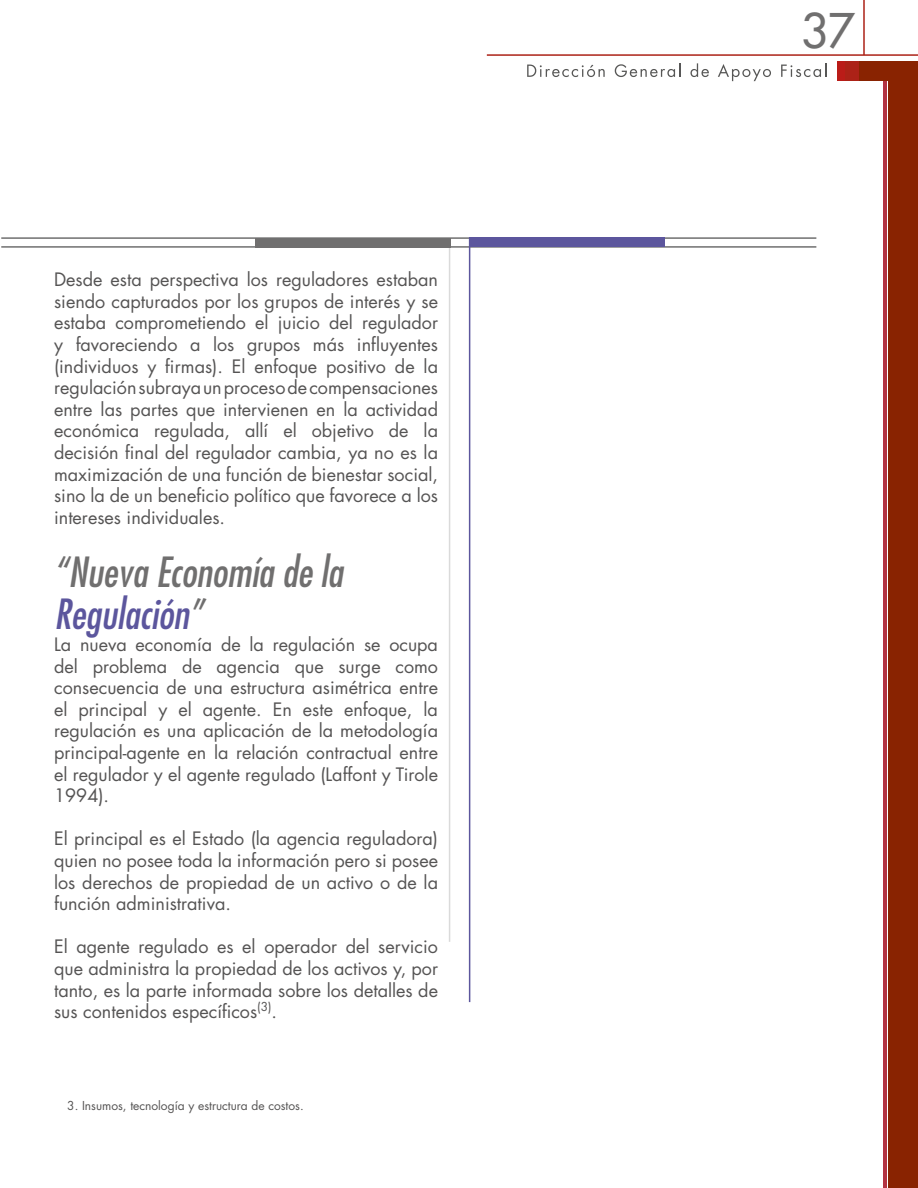
<style>
.page{position:relative;width:918px;height:1188px;background:#fff}
.page>*{position:absolute;margin:0;border:0;box-sizing:border-box;transform-origin:0 0}
.t1{font:500 46.5px "Futura Std";color:#706f6f}
.t2{font:italic condensed 40.5px/42px "Futura Std";color:#706f6f}
.t3{font:18px/21.6px "Futura Std";color:#555454;text-align:justify}
.t4{font:12px "Futura Std";color:#555454}
.s1{color:#5c569d}
</style>
<div class="page">
<svg style="left:527px;top:65px;width:78px;height:12px"></svg>
<svg style="left:615px;top:63px;width:65px;height:14px"></svg>
<svg style="left:690px;top:63px;width:19px;height:14px"></svg>
<svg style="left:718px;top:64px;width:53px;height:17px"></svg>
<svg style="left:781px;top:63px;width:45px;height:14px"></svg>
<div style="left:888px;top:71px;width:30px;height:1117px;background:#892301"></div>
<hr style="left:883px;top:74px;width:3px;height:1114px;background:#b33342">
<div style="left:855px;top:61px;width:63px;height:20px;background:#892301"></div>
<div style="left:839px;top:61px;width:20px;height:20px;background:#ac2217"></div>
<div style="left:837px;top:61px;width:8px;height:20px;background:#ba1c18"></div>
<hr style="left:487px;top:54px;width:431px;height:2px;background:#ac2217">
<hr style="left:863px;top:0;width:2px;height:55px;background:#ac2217">
<hr style="left:449px;top:239px;width:1px;height:703px;background:#dadada">
<hr style="left:1px;top:237px;width:815px;height:2px;background:#706f6f">
<hr style="left:1px;top:246px;width:815px;height:2px;background:#706f6f">
<div style="left:255px;top:238px;width:195px;height:10px;background:#706f6f"></div>
<hr style="left:469px;top:237px;width:1px;height:765px;background:#5c569d">
<div style="left:470px;top:237px;width:195px;height:10px;background:#5c569d"></div>
<p class="t3" style="left:54px;top:269px;width:385px">Desde esta perspectiva los reguladores estaban siendo capturados por los grupos de interés y se estaba comprometiendo el juicio del regulador y favoreciendo a los grupos más influyentes (individuos y firmas). El enfoque positivo de la regulación subraya un proceso de compensaciones entre las partes que intervienen en la actividad económica regulada, allí el objetivo de la decisión final del regulador cambia, ya no es la maximización de una función de bienestar social, sino la de un beneficio político que favorece a los intereses individuales.</p>
<h2 class="t2" style="left:54px;top:553px;width:290px">“Nueva Economía de la<br><span class="s1">Regulación</span>”</h2>
<p class="t3" style="left:54px;top:634px;width:385px">La nueva economía de la regulación se ocupa del problema de agencia que surge como consecuencia de una estructura asimétrica entre el principal y el agente. En este enfoque, la regulación es una aplicación de la metodología principal-agente en la relación contractual entre el regulador y el agente regulado (Laffont y Tirole 1994).</p>
<p class="t3" style="left:54px;top:828px;width:385px">El principal es el Estado (la agencia reguladora) quien no posee toda la información pero si posee los derechos de propiedad de un activo o de la función administrativa.</p>
<p class="t3" style="left:54px;top:936px;width:385px">El agente regulado es el operador del servicio que administra la propiedad de los activos y, por tanto, es la parte informada sobre los detalles de sus contenidos específicos<sup>(3)</sup>.</p>
<p class="t4" style="left:67px;top:1097px;width:238px">3. Insumos, tecnología y estructura de costos.</p>
<h1 class="t1" style="left:801px;top:2px;width:55px">37</h1>
</div>
